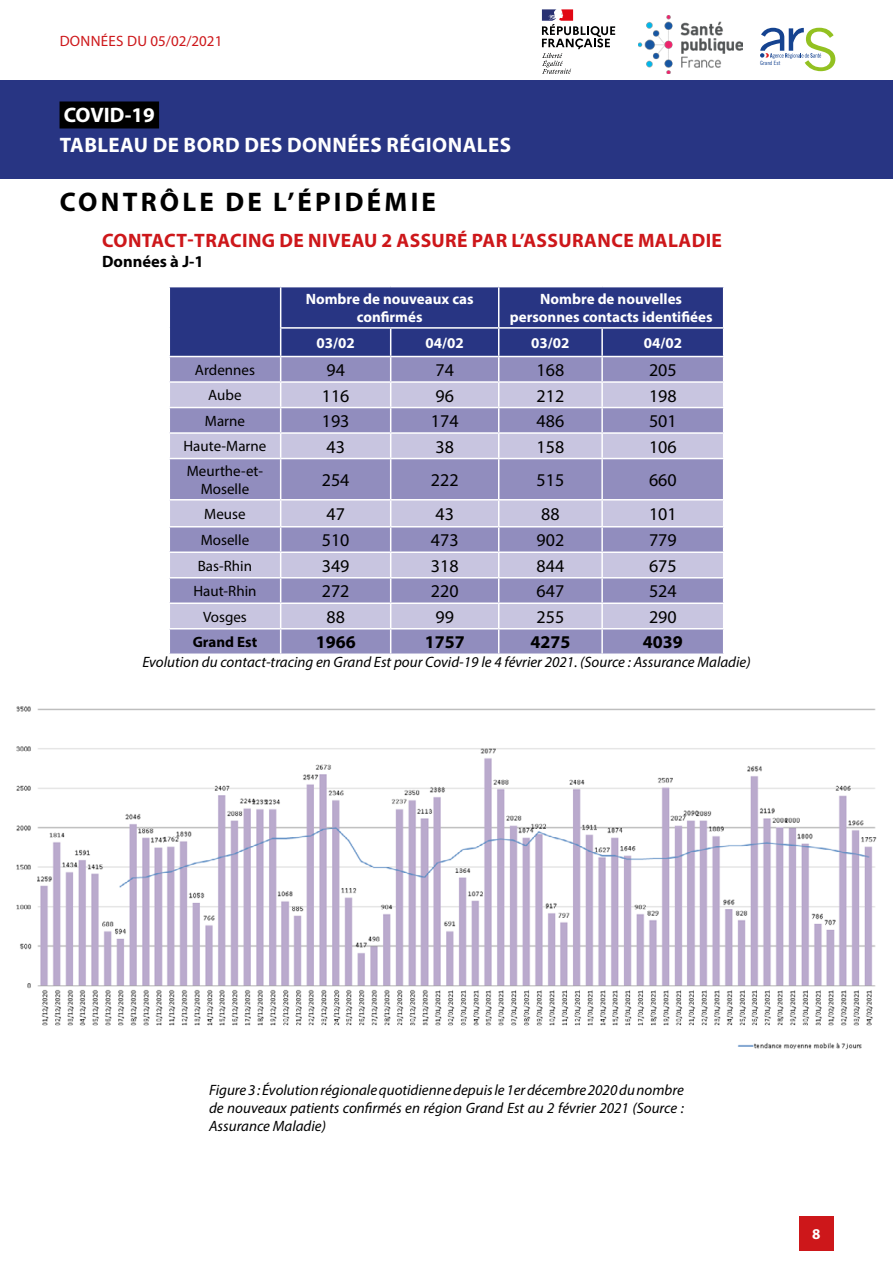
<style>
.page{position:relative;width:893px;height:1263px;background:#fff}
.page>*{position:absolute;margin:0;border:0;box-sizing:border-box;transform-origin:0 0}
.t1{font:700 27px "Myriad Pro";letter-spacing:.12em;color:#000}
.t2{font:700 21px/29.4px "Myriad Pro";letter-spacing:.02em;color:#fff}
.t3{font:700 19.5px "Myriad Pro";letter-spacing:.02em;color:#cd171a}
.t4{font:18px "Myriad Pro";color:#000}
.t5{font:700 18px "Myriad Pro";color:#000}
.t6{font:700 16.5px "Myriad Pro";color:#000}
.t7{font:italic 15px/18px "Myriad Pro";color:#000;text-align:justify}
.t8{font:700 15px/18px "Myriad Pro";color:#fff;text-align:center}
.t9{font:15px/18px "Myriad Pro";color:#000;text-align:center}
.t10{font:15px "Myriad Pro";letter-spacing:.02em;color:#cd171a}
.t11{font:700 15px "Myriad Pro";color:#000}
.t12{font:5.85px "Trade Gothic LT Std Cn 18";color:#154390}
</style>
<div class="page">
<div style="left:0;top:80px;width:893px;height:99px;background:#283583"></div>
<div style="left:60px;top:101px;width:99px;height:27px;background:#000"></div>
<div style="left:799px;top:1216px;width:34px;height:34px;background:#cd171a"></div>
<img style="left:638px;top:15px;width:104px;height:59px">
<svg style="left:760px;top:28px;width:75px;height:43px"></svg>
<svg style="left:542px;top:9px;width:73px;height:65px"></svg>
<img style="left:16px;top:706px;width:861px;height:344px">
<div style="left:170px;top:629px;width:553px;height:24px;background:#918dbe"></div>
<svg style="left:170px;top:459px;width:553px;height:169px;background:#aba7ce"></svg>
<svg style="left:169px;top:287px;width:555px;height:171px;background:#7d80b4"></svg>
<hr style="left:280px;top:459px;width:1px;height:40px;background:#fff">
<hr style="left:390px;top:459px;width:1px;height:40px;background:#fff">
<hr style="left:498px;top:459px;width:1px;height:40px;background:#fff">
<hr style="left:601px;top:459px;width:2px;height:40px;background:#fff">
<hr style="left:169px;top:499px;width:112px;height:1px;background:#fff">
<hr style="left:281px;top:499px;width:110px;height:1px;background:#fff">
<hr style="left:391px;top:499px;width:108px;height:1px;background:#fff">
<hr style="left:499px;top:499px;width:103px;height:1px;background:#fff">
<hr style="left:602px;top:499px;width:122px;height:1px;background:#fff">
<hr style="left:601px;top:500px;width:2px;height:26px;background:#fff">
<hr style="left:169px;top:526px;width:112px;height:1px;background:#fff">
<hr style="left:281px;top:526px;width:110px;height:1px;background:#fff">
<hr style="left:391px;top:526px;width:108px;height:1px;background:#fff">
<hr style="left:499px;top:526px;width:103px;height:1px;background:#fff">
<hr style="left:602px;top:526px;width:122px;height:1px;background:#fff">
<hr style="left:601px;top:527px;width:2px;height:24px;background:#fff">
<hr style="left:169px;top:551px;width:112px;height:2px;background:#fff">
<hr style="left:281px;top:551px;width:110px;height:2px;background:#fff">
<hr style="left:391px;top:551px;width:108px;height:2px;background:#fff">
<hr style="left:499px;top:551px;width:103px;height:2px;background:#fff">
<hr style="left:602px;top:551px;width:122px;height:2px;background:#fff">
<hr style="left:601px;top:553px;width:2px;height:24px;background:#fff">
<hr style="left:169px;top:577px;width:112px;height:1px;background:#fff">
<hr style="left:281px;top:577px;width:110px;height:1px;background:#fff">
<hr style="left:391px;top:577px;width:108px;height:1px;background:#fff">
<hr style="left:499px;top:577px;width:103px;height:1px;background:#fff">
<hr style="left:602px;top:577px;width:122px;height:1px;background:#fff">
<hr style="left:601px;top:578px;width:2px;height:24px;background:#fff">
<hr style="left:169px;top:602px;width:112px;height:2px;background:#fff">
<hr style="left:281px;top:602px;width:110px;height:2px;background:#fff">
<hr style="left:391px;top:602px;width:108px;height:2px;background:#fff">
<hr style="left:499px;top:602px;width:103px;height:2px;background:#fff">
<hr style="left:602px;top:602px;width:122px;height:2px;background:#fff">
<hr style="left:601px;top:604px;width:2px;height:24px;background:#fff">
<svg style="left:280px;top:500px;width:1px;height:153px"></svg>
<svg style="left:390px;top:500px;width:1px;height:153px"></svg>
<svg style="left:498px;top:500px;width:1px;height:153px"></svg>
<hr style="left:601px;top:629px;width:2px;height:24px;background:#fff">
<p class="t10" style="left:60px;top:31px;width:164px">DONNÉES DU 05/02/2021</p>
<p class="t12" style="left:760px;top:59px;width:22px">Grand Est</p>
<h2 class="t2" style="left:60px;top:100px;width:453px">COVID-19<br>TABLEAU DE BORD DES DONNÉES RÉGIONALES</h2>
<h1 class="t1" style="left:60px;top:184px;width:378px">CONTRÔLE DE L’ÉPIDÉMIE</h1>
<h3 class="t3" style="left:102px;top:228px;width:621px">CONTACT-TRACING DE NIVEAU 2 ASSURÉ PAR L’ASSURANCE MALADIE</h3>
<p class="t6" style="left:102px;top:251px;width:103px">Données à J-1</p>
<p class="t8" style="left:306px;top:289px;width:169px">Nombre de nouveaux cas confirmés</p>
<p class="t8" style="left:510px;top:289px;width:204px">Nombre de nouvelles personnes contacts identifiées</p>
<p class="t8" style="left:317px;top:333px;width:40px">03/02</p>
<p class="t8" style="left:426px;top:333px;width:40px">04/02</p>
<p class="t8" style="left:531px;top:333px;width:40px">03/02</p>
<p class="t8" style="left:644px;top:333px;width:40px">04/02</p>
<p class="t9" style="left:195px;top:361px;width:61px">Ardennes</p>
<p class="t4" style="left:326px;top:359px;width:20px">94</p>
<p class="t4" style="left:435px;top:359px;width:20px">74</p>
<p class="t4" style="left:537px;top:359px;width:29px">168</p>
<p class="t4" style="left:649px;top:359px;width:29px">205</p>
<p class="t9" style="left:208px;top:386px;width:35px">Aube</p>
<p class="t4" style="left:322px;top:384px;width:29px">116</p>
<p class="t4" style="left:435px;top:384px;width:20px">96</p>
<p class="t4" style="left:537px;top:384px;width:29px">212</p>
<p class="t4" style="left:649px;top:384px;width:29px">198</p>
<p class="t9" style="left:205px;top:412px;width:42px">Marne</p>
<p class="t4" style="left:322px;top:410px;width:29px">193</p>
<p class="t4" style="left:431px;top:410px;width:29px">174</p>
<p class="t4" style="left:537px;top:410px;width:29px">486</p>
<p class="t4" style="left:649px;top:410px;width:29px">501</p>
<p class="t9" style="left:184px;top:437px;width:84px">Haute-Marne</p>
<p class="t4" style="left:326px;top:435px;width:20px">43</p>
<p class="t4" style="left:435px;top:435px;width:20px">38</p>
<p class="t4" style="left:537px;top:435px;width:29px">158</p>
<p class="t4" style="left:649px;top:435px;width:29px">106</p>
<p class="t9" style="left:187px;top:461px;width:78px">Meurthe-et-<br>Moselle</p>
<p class="t4" style="left:322px;top:469px;width:29px">254</p>
<p class="t4" style="left:431px;top:469px;width:29px">222</p>
<p class="t4" style="left:537px;top:469px;width:29px">515</p>
<p class="t4" style="left:649px;top:469px;width:29px">660</p>
<p class="t9" style="left:204px;top:505px;width:43px">Meuse</p>
<p class="t4" style="left:326px;top:503px;width:20px">47</p>
<p class="t4" style="left:435px;top:503px;width:20px">43</p>
<p class="t4" style="left:541px;top:503px;width:20px">88</p>
<p class="t4" style="left:649px;top:503px;width:29px">101</p>
<p class="t9" style="left:201px;top:531px;width:50px">Moselle</p>
<p class="t4" style="left:322px;top:529px;width:29px">510</p>
<p class="t4" style="left:431px;top:529px;width:29px">473</p>
<p class="t4" style="left:537px;top:529px;width:29px">902</p>
<p class="t4" style="left:649px;top:529px;width:29px">779</p>
<p class="t9" style="left:198px;top:556px;width:56px">Bas-Rhin</p>
<p class="t4" style="left:322px;top:555px;width:29px">349</p>
<p class="t4" style="left:431px;top:555px;width:29px">318</p>
<p class="t4" style="left:537px;top:555px;width:29px">844</p>
<p class="t4" style="left:649px;top:555px;width:29px">675</p>
<p class="t9" style="left:193px;top:582px;width:65px">Haut-Rhin</p>
<p class="t4" style="left:322px;top:580px;width:29px">272</p>
<p class="t4" style="left:431px;top:580px;width:29px">220</p>
<p class="t4" style="left:537px;top:580px;width:29px">647</p>
<p class="t4" style="left:649px;top:580px;width:29px">524</p>
<p class="t9" style="left:203px;top:607px;width:45px">Vosges</p>
<p class="t4" style="left:326px;top:606px;width:20px">88</p>
<p class="t4" style="left:435px;top:606px;width:20px">99</p>
<p class="t4" style="left:537px;top:606px;width:29px">255</p>
<p class="t4" style="left:649px;top:606px;width:29px">290</p>
<p class="t11" style="left:193px;top:632px;width:66px">Grand Est</p>
<p class="t5" style="left:316px;top:630px;width:41px">1966</p>
<p class="t5" style="left:425px;top:630px;width:41px">1757</p>
<p class="t5" style="left:530px;top:630px;width:41px">4275</p>
<p class="t5" style="left:643px;top:630px;width:41px">4039</p>
<p class="t7" style="left:142px;top:653px;width:610px">Evolution du contact-tracing en Grand Est pour Covid-19 le 4 février 2021. (Source : Assurance Maladie)</p>
<p class="t7" style="left:209px;top:1081px;width:476px">Figure 3 : Évolution régionale quotidienne depuis le 1er décembre 2020 du nombre de nouveaux patients confirmés en région Grand Est au 2 février 2021 (Source :<br>Assurance Maladie)</p>
<p class="t8" style="left:812px;top:1224px;width:10px">8</p>
</div>
